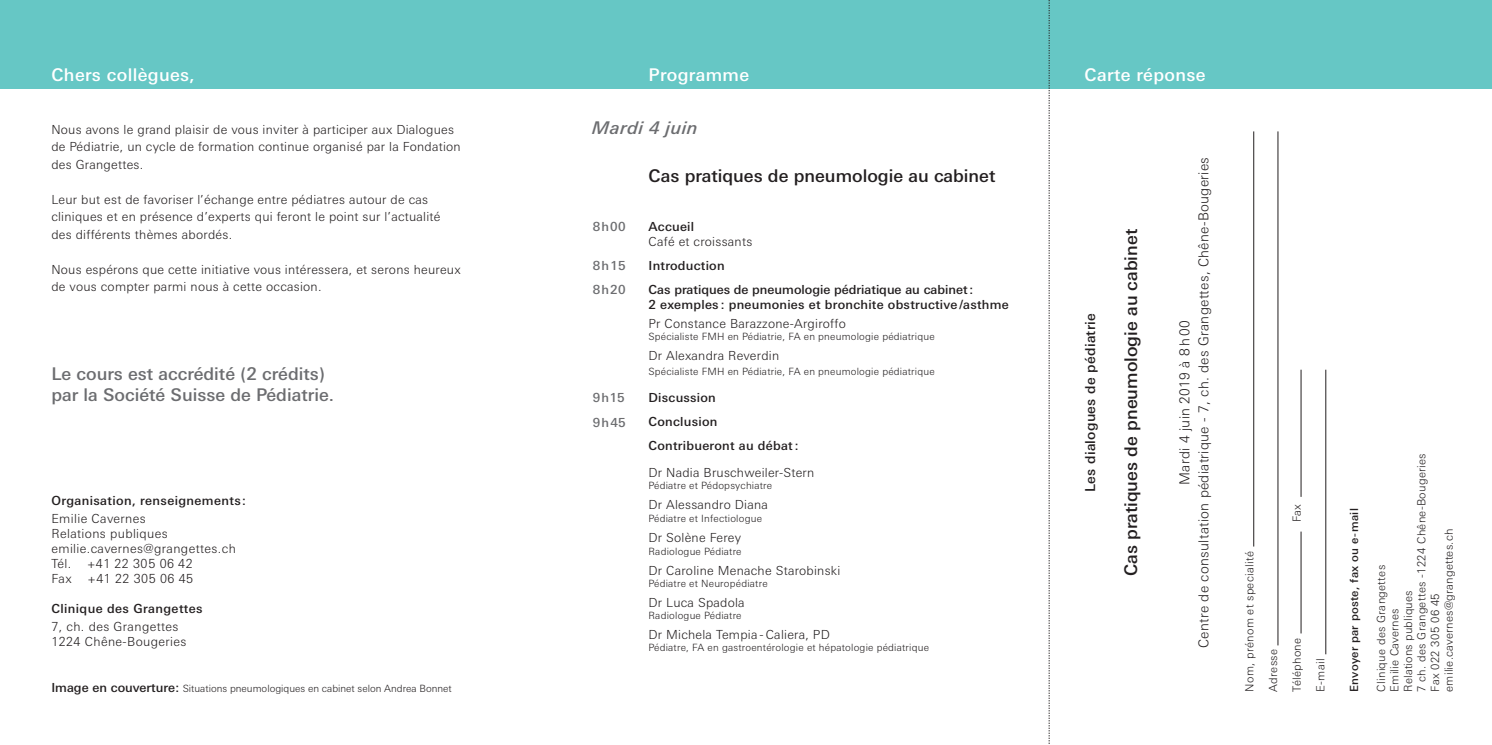
<style>
.page{position:relative;width:1492px;height:745px;background:#fff}
.page>*{position:absolute;margin:0;border:0;box-sizing:border-box;transform-origin:0 0}
.t1{font:500 17.5px "Linotype Univers Basic";color:#231f20}
.t2{font:500 17.5px/21px "Linotype Univers Basic";color:#6c6d70}
.t3{font:500 17.5px "Linotype Univers Basic";letter-spacing:.02em;color:#fff}
.t4{font:italic 500 17.5px "Linotype Univers Basic";letter-spacing:.02em;color:#6c6d70}
.t5{font:300 13.75px/18.8px "Linotype Univers Basic";letter-spacing:.02em;color:#231f20;text-align:center}
.t6{font:500 13.75px "Linotype Univers Basic";letter-spacing:.02em;color:#231f20}
.t7{font:300 12.5px/17.5px "Linotype Univers Basic";letter-spacing:.02em;color:#231f20}
.t8{font:500 12.5px/24px "Linotype Univers Basic";letter-spacing:.02em;color:#231f20}
.t9{font:500 12.5px/24px "Linotype Univers Basic";color:#231f20}
.t10{font:500 12.5px "Linotype Univers Basic";letter-spacing:.09em;color:#6c6d70}
.t11{font:300 11.25px/13.5px "Linotype Univers Basic";letter-spacing:.025em;color:#231f20}
.t12{font:500 11.25px "Linotype Univers Basic";letter-spacing:.025em;color:#231f20}
.t13{font:300 10px "Linotype Univers Basic";letter-spacing:.02em;color:#231f20}
.t14{font:300 10px "Linotype Univers Basic";color:#231f20}
.s1{font-weight:500;font-size:12.5px}
</style>
<div class="page">
<div style="left:0;top:0;width:1492px;height:89px;background:#66c7c5"></div>
<svg style="left:1049px;top:0;width:1px;height:744px"></svg>
<hr style="left:1253px;top:131px;width:1px;height:415px;background:#231f20">
<hr style="left:1278px;top:131px;width:1px;height:514px;background:#231f20">
<hr style="left:1301px;top:531px;width:1px;height:102px;background:#231f20">
<hr style="left:1301px;top:369px;width:1px;height:127px;background:#231f20">
<hr style="left:1325px;top:369px;width:1px;height:285px;background:#231f20">
<h1 class="t3" style="left:51px;top:64px;width:145px">Chers collègues,</h1>
<p class="t7" style="left:51px;top:120px;width:411px">Nous avons le grand plaisir de vous inviter à participer aux Dialogues de Pédiatrie, un cycle de formation continue organisé par la Fondation des Grangettes.</p>
<p class="t7" style="left:51px;top:190px;width:391px">Leur but est de favoriser l’échange entre pédiatres autour de cas cliniques et en présence d’experts qui feront le point sur l’actualité des différents thèmes abordés.</p>
<p class="t7" style="left:51px;top:260px;width:411px">Nous espérons que cette initiative vous intéressera, et serons heureux de vous compter parmi nous à cette occasion.</p>
<h1 class="t2" style="left:51px;top:363px;width:284px">Le cours est accrédité (2 crédits) par la Société Suisse de Pédiatrie.</h1>
<p class="t8" style="left:51px;top:488px;width:196px">Organisation, renseignements:</p>
<p class="t7" style="left:51px;top:510px;width:186px;line-height:15px">Emilie Cavernes<br>Relations publiques emilie.cavernes@grangettes.ch<br>Tél.</p>
<p class="t7" style="left:87px;top:554px;width:107px">+41 22 305 06 42</p>
<p class="t7" style="left:51px;top:569px;width:22px">Fax</p>
<p class="t7" style="left:88px;top:569px;width:107px">+41 22 305 06 45</p>
<p class="t8" style="left:51px;top:596px;width:153px">Clinique des Grangettes</p>
<p class="t7" style="left:51px;top:618px;width:137px;line-height:15px">7, ch. des Grangettes<br>1224 Chêne-Bougeries</p>
<p class="t14" style="left:51px;top:682px;width:402px"><span class="s1">Image en couverture:</span> Situations pneumologiques en cabinet selon Andrea Bonnet</p>
<h1 class="t3" style="left:648px;top:64px;width:102px">Programme</h1>
<h1 class="t4" style="left:592px;top:117px;width:107px">Mardi 4 juin</h1>
<p class="t10" style="left:593px;top:219px;width:34px">8h00</p>
<p class="t10" style="left:593px;top:258px;width:34px">8h15</p>
<p class="t10" style="left:593px;top:282px;width:34px">8h20</p>
<p class="t10" style="left:593px;top:390px;width:33px">9h15</p>
<p class="t10" style="left:593px;top:414px;width:34px">9h45</p>
<h1 class="t1" style="left:648px;top:165px;width:348px">Cas pratiques de pneumologie au cabinet</h1>
<p class="t8" style="left:648px;top:214px;width:47px">Accueil</p>
<p class="t7" style="left:648px;top:232px;width:105px">Café et croissants</p>
<p class="t9" style="left:648px;top:253px;width:326px">Introduction<br>Cas pratiques de pneumologie pédriatique au cabinet:</p>
<p class="t8" style="left:648px;top:292px;width:362px">2 exemples : pneumonies et bronchite obstructive /asthme</p>
<p class="t7" style="left:648px;top:315px;width:199px">Pr Constance Barazzone-Argiroffo</p>
<p class="t13" style="left:648px;top:330px;width:288px">Spécialiste FMH en Pédiatrie, FA en pneumologie pédiatrique</p>
<p class="t7" style="left:648px;top:346px;width:132px">Dr Alexandra Reverdin</p>
<p class="t13" style="left:648px;top:365px;width:288px">Spécialiste FMH en Pédiatrie, FA en pneumologie pédiatrique</p>
<p class="t8" style="left:648px;top:385px;width:151px">Discussion<br>Conclusion<br>Contribueront au débat:</p>
<p class="t7" style="left:648px;top:463px;width:167px">Dr Nadia Bruschweiler-Stern</p>
<p class="t13" style="left:648px;top:479px;width:125px">Pédiatre et Pédopsychiatre</p>
<p class="t7" style="left:648px;top:496px;width:121px">Dr Alessandro Diana</p>
<p class="t13" style="left:648px;top:512px;width:115px">Pédiatre et Infectiologue</p>
<p class="t7" style="left:648px;top:528px;width:94px">Dr Solène Ferey</p>
<p class="t13" style="left:648px;top:544px;width:95px">Radiologue Pédiatre</p>
<p class="t7" style="left:648px;top:561px;width:193px">Dr Caroline Menache Starobinski</p>
<p class="t13" style="left:648px;top:576px;width:121px">Pédiatre et Neuropédiatre</p>
<p class="t7" style="left:648px;top:593px;width:98px">Dr Luca Spadola</p>
<p class="t13" style="left:648px;top:608px;width:95px">Radiologue Pédiatre</p>
<p class="t7" style="left:648px;top:625px;width:183px">Dr Michela Tempia-Caliera, PD</p>
<p class="t13" style="left:648px;top:640px;width:282px">Pédiatre, FA en gastroentérologie et hépatologie pédiatrique</p>
<h1 class="t3" style="left:1084px;top:64px;width:123px">Carte réponse</h1>
<p class="t6" style="left:1082px;top:492px;width:180px;rotate:-90deg">Les dialogues de pédiatrie</p>
<h1 class="t1" style="left:1120px;top:576px;width:348px;rotate:-90deg">Cas pratiques de pneumologie au cabinet</h1>
<p class="t5" style="left:1175px;top:647px;width:492px;rotate:-90deg">Mardi 4 juin 2019 à 8 h 00<br>Centre de consultation pédiatrique - 7, ch. des Grangettes, Chêne-Bougeries</p>
<p class="t11" style="left:1290px;top:522px;width:20px;rotate:-90deg">Fax</p>
<p class="t11" style="left:1237px;top:691px;width:142px;line-height:23.8px;rotate:-90deg">Nom, prénom et specialité<br>Adresse<br>Téléphone</p>
<p class="t11" style="left:1314px;top:691px;width:35px;rotate:-90deg">E-mail</p>
<p class="t12" style="left:1347px;top:691px;width:185px;rotate:-90deg">Envoyer par poste, fax ou e-mail</p>
<p class="t11" style="left:1374px;top:691px;width:240px;rotate:-90deg">Clinique des Grangettes<br>Emilie Cavernes<br>Relations publiques<br>7 ch. des Grangettes -1224 Chêne-Bougeries<br>Fax 022 305 06 45 emilie.cavernes@grangettes.ch</p>
</div>
